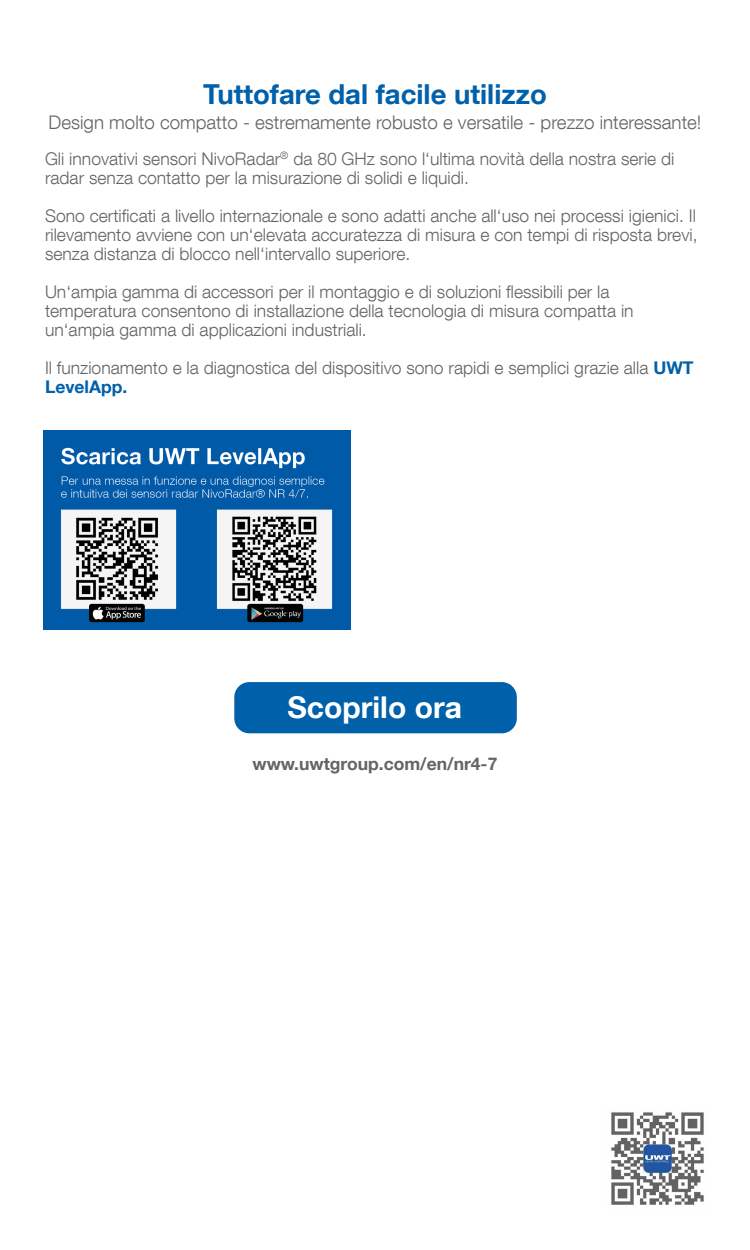
<style>
.page{position:relative;width:750px;height:1250px;background:#fff}
.page>*{position:absolute;margin:0;border:0;box-sizing:border-box;transform-origin:0 0}
.t1{font:700 30px "Helvetica Neue LT Com";color:#fff}
.t2{font:700 27.5px "Helvetica Neue LT Com";color:#0060aa}
.t3{font:300 18.75px "Helvetica Neue LT Com";color:#646463}
.t4{font:300 17.5px/19px "Helvetica Neue LT Com";color:#646463}
.t5{font:700 17.5px "Helvetica Neue LT Com";color:#646463}
.s1{font-weight:700;color:#0060aa}
</style>
<div class="page">
<div style="left:234px;top:682px;width:283px;height:51px;background:#0060aa;border-radius:15px"></div>
<img style="left:611px;top:1112px;width:93px;height:93px">
<img style="left:44px;top:430px;width:307px;height:199px">
<h2 class="t2" style="left:203px;top:76px;width:345px">Tuttofare dal facile utilizzo</h2>
<p class="t3" style="left:49px;top:111px;width:654px">Design molto compatto - estremamente robusto e versatile - prezzo interessante!</p>
<p class="t4" style="left:45px;top:149px;width:631px">Gli innovativi sensori NivoRadar<sup>®</sup> da 80 GHz sono l‘ultima novità della nostra serie di radar senza contatto per la misurazione di solidi e liquidi.</p>
<p class="t4" style="left:45px;top:206px;width:654px;text-align:justify">Sono certificati a livello internazionale e sono adatti anche all‘uso nei processi igienici. Il rilevamento avviene con un‘elevata accuratezza di misura e con tempi di risposta brevi, senza distanza di blocco nell‘intervallo superiore.</p>
<p class="t4" style="left:45px;top:282px;width:590px">Un‘ampia gamma di accessori per il montaggio e di soluzioni flessibili per la temperatura consentono di installazione della tecnologia di misura compatta in un‘ampia gamma di applicazioni industriali.</p>
<p class="t4" style="left:45px;top:358px;width:650px">Il funzionamento e la diagnostica del dispositivo sono rapidi e semplici grazie alla <span class="s1">UWT<br>LevelApp.</span></p>
<h1 class="t1" style="left:288px;top:689px;width:176px">Scoprilo ora</h1>
<p class="t5" style="left:253px;top:753px;width:247px">www.uwtgroup.com/en/nr4-7</p>
</div>
